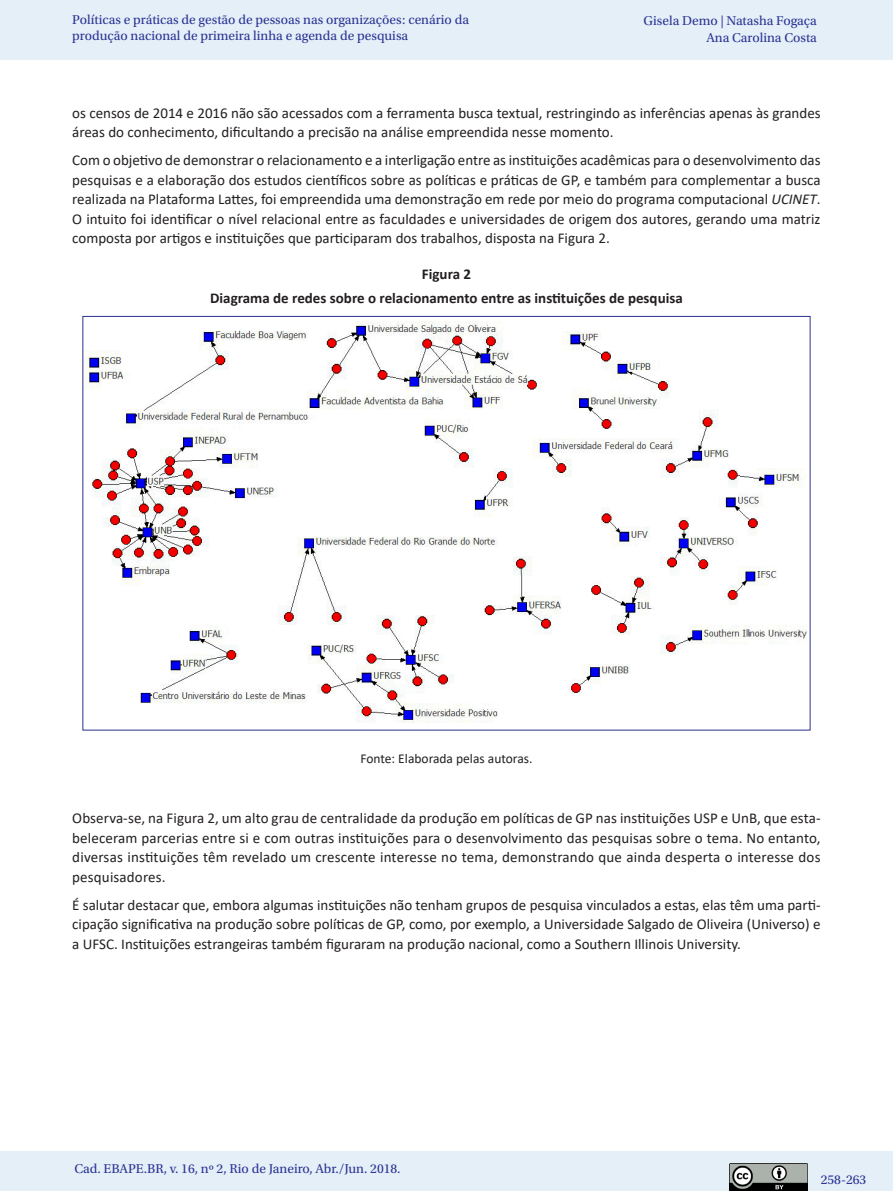
<style>
.page{position:relative;width:893px;height:1191px;background:#fff}
.page>*{position:absolute;margin:0;border:0;box-sizing:border-box;transform-origin:0 0}
._06_0_texto{font:15px/19.5px "Calibri";color:#231f20;text-align:justify}
._00__fonte_legenda_f{font:700 15px "Calibri";color:#231f20}
._08_2_tabela_titulo{font:700 15px "Calibri";color:#231f20}
.t1{font:13.5px/16.5px "Utopia Std";color:#2b3393}
._00_legenda_abaixo{font:13.5px "Calibri";color:#231f20}
.s1{font-style:italic}
</style>
<div class="page">
<div style="left:0;top:1151px;width:893px;height:40px;background:#e4eff8"></div>
<img style="left:730px;top:1163px;width:77px;height:27px">
<div style="left:0;top:0;width:893px;height:60px;background:#e4eff8"></div>
<img style="left:84px;top:321px;width:723px;height:402px">
<p class="t1" style="left:72px;top:11px;width:398px">Políticas e práticas de gestão de pessoas nas organizações: cenário da produção nacional de primeira linha e agenda de pesquisa</p>
<p class="t1" style="left:644px;top:13px;width:175px;text-align:right">Gisela Demo | Natasha Fogaça<br>Ana Carolina Costa</p>
<p class="_06_0_texto" style="left:72px;top:102px;width:750px">os censos de 2014 e 2016 não são acessados com a ferramenta busca textual, restringindo as inferências apenas às grandes áreas do conhecimento, dificultando a precisão na análise empreendida nesse momento.</p>
<p class="_06_0_texto" style="left:72px;top:150px;width:750px">Com o objetivo de demonstrar o relacionamento e a interligação entre as instituições acadêmicas para o desenvolvimento das pesquisas e a elaboração dos estudos científicos sobre as políticas e práticas de GP, e também para complementar a busca realizada na Plataforma Lattes, foi empreendida uma demonstração em rede por meio do programa computacional <span class="s1">UCINET</span>.<br>O intuito foi identificar o nível relacional entre as faculdades e universidades de origem dos autores, gerando uma matriz composta por artigos e instituições que participaram dos trabalhos, disposta na Figura 2.</p>
<p class="_08_2_tabela_titulo" style="left:422px;top:263px;width:51px">Figura 2</p>
<p class="_00__fonte_legenda_f" style="left:210px;top:287px;width:474px">Diagrama de redes sobre o relacionamento entre as instituições de pesquisa</p>
<p class="_00_legenda_abaixo" style="left:360px;top:749px;width:174px">Fonte: Elaborada pelas autoras.</p>
<p class="_06_0_texto" style="left:72px;top:808px;width:750px">Observa-se, na Figura 2, um alto grau de centralidade da produção em políticas de GP nas instituições USP e UnB, que esta&shy;beleceram parcerias entre si e com outras instituições para o desenvolvimento das pesquisas sobre o tema. No entanto, diversas instituições têm revelado um crescente interesse no tema, demonstrando que ainda desperta o interesse dos pesquisadores.</p>
<p class="_06_0_texto" style="left:72px;top:894px;width:750px">É salutar destacar que, embora algumas instituições não tenham grupos de pesquisa vinculados a estas, elas têm uma parti&shy;cipação significativa na produção sobre políticas de GP, como, por exemplo, a Universidade Salgado de Oliveira (Universo) e a UFSC. Instituições estrangeiras também figuraram na produção nacional, como a Southern Illinois University.</p>
<p class="t1" style="left:74px;top:1160px;width:328px">Cad. EBAPE.BR, v. 16, nº 2, Rio de Janeiro, Abr./Jun. 2018.</p>
<p class="t1" style="left:821px;top:1171px;width:47px">258-263</p>
</div>
